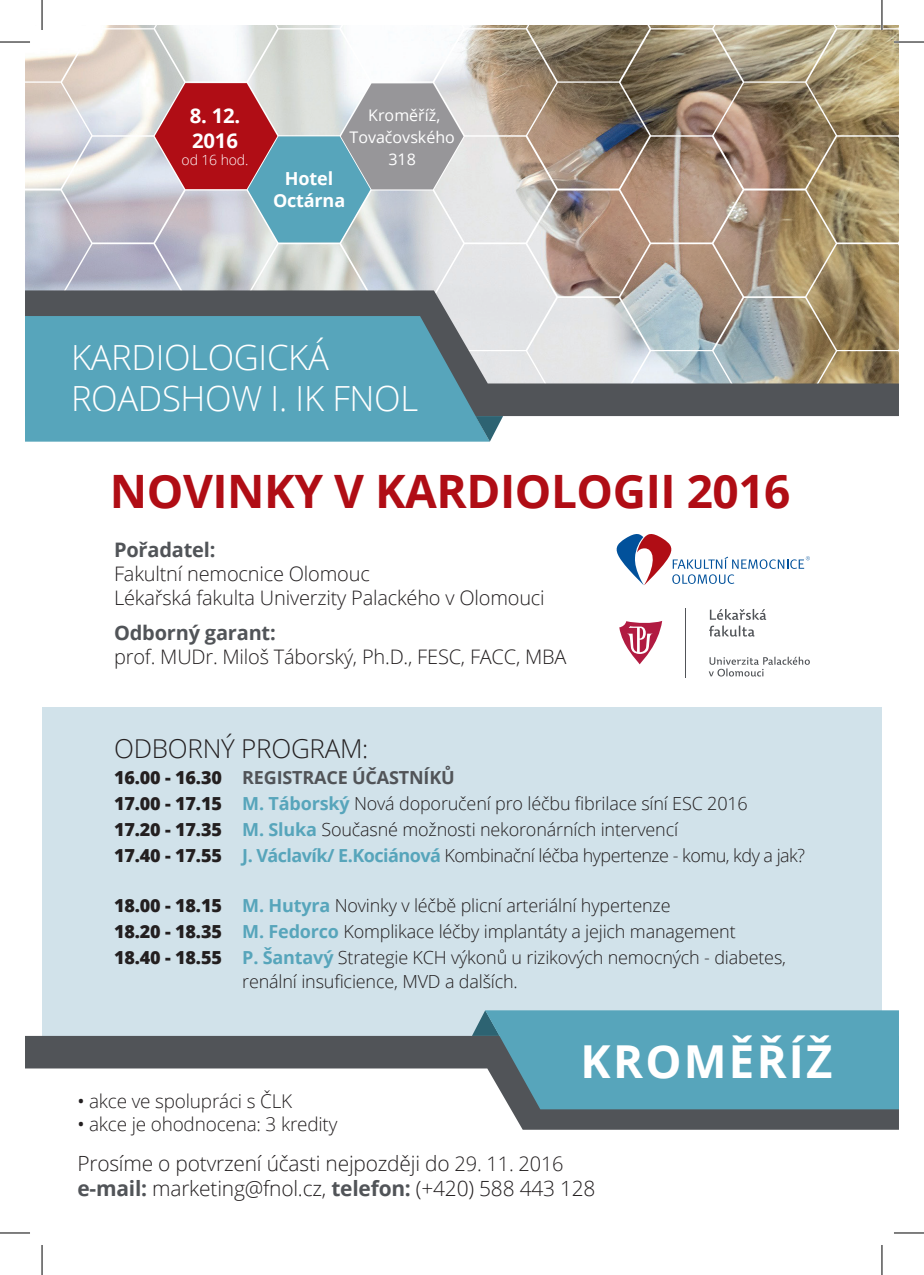
<style>
.page{position:relative;width:924px;height:1275px;background:#fff}
.page>*{position:absolute;margin:0;border:0;box-sizing:border-box;transform-origin:0 0}
.t1{font:700 46px "Open Sans";letter-spacing:-.01em;color:#b00d15}
.t2{font:700 45.4px "Open Sans";letter-spacing:.05em;color:#fff}
.t3{font:300 34.6px/41.6px "Open Sans";letter-spacing:-.01em;color:#fff}
.t4{font:300 26px "Open Sans";letter-spacing:-.01em;color:#231f20}
.t5{font:300 21px "Open Sans";letter-spacing:-.01em;color:#231f20}
.t6{font:700 20.4px "Open Sans";letter-spacing:-.01em;color:#fff}
.t7{font:300 20px/24px "Open Sans";letter-spacing:-.01em;color:#231f20}
.t8{font:700 20px "Open Sans";letter-spacing:-.01em;color:#515458}
.t9{font:300 19px "Open Sans";letter-spacing:-.01em;color:#231f20}
.t10{font:300 18px/24px "Open Sans";letter-spacing:-.01em;color:#231f20}
.t11{font:300 18px "Open Sans";letter-spacing:-.03em;color:#231f20}
.t12{font:700 18px "Open Sans";letter-spacing:-.01em;color:#515458}
.t13{font:700 18px "Open Sans";letter-spacing:-.01em;color:#fff}
.t14{font:16px/22px "Open Sans";color:#fff;text-align:center}
.t15{font:300 14px "Open Sans";letter-spacing:-.01em;color:#fff}
.s1{font-weight:800;color:#231f20}
.s2{font-weight:800}
.s3{font-weight:700;color:#57a5bb}
.s4{font-weight:400}
.s5{font-size:20px}
.s6{font-weight:700;color:#515458}
</style>
<div class="page">
<div style="left:42px;top:707px;width:839px;height:329px;background:#d1e2ea"></div>
<img style="left:25px;top:25px;width:873px;height:265px">
<svg style="left:25px;top:290px;width:873px;height:126px;background:#92928e"></svg>
<svg style="left:25px;top:316px;width:464px;height:126px;background:#5aa2b7"></svg>
<svg style="left:475px;top:416px;width:28px;height:26px"></svg>
<svg style="left:155px;top:83px;width:308px;height:159px;background:#a8989f"></svg>
<svg style="left:616px;top:534px;width:193px;height:51px"></svg>
<svg style="left:25px;top:1036px;width:873px;height:93px"></svg>
<svg style="left:471px;top:1010px;width:427px;height:99px;background:#5ba2b6"></svg>
<svg style="left:709px;top:609px;width:57px;height:27px"></svg>
<svg style="left:708px;top:656px;width:101px;height:20px"></svg>
<svg style="left:619px;top:621px;width:43px;height:43px"></svg>
<hr style="left:684px;top:608px;width:1px;height:69px;background:#515458">
<hr style="left:0;top:41px;width:30px;height:2px;background:#fff">
<hr style="left:893px;top:41px;width:30px;height:2px;background:#fff">
<hr style="left:41px;top:0;width:2px;height:30px;background:#fff">
<hr style="left:880px;top:0;width:2px;height:30px;background:#fff">
<hr style="left:0;top:42px;width:30px;height:1px;background:#000">
<hr style="left:893px;top:42px;width:30px;height:1px;background:#000">
<hr style="left:0;top:1232px;width:30px;height:1px;background:#000">
<hr style="left:893px;top:1232px;width:30px;height:1px;background:#000">
<hr style="left:42px;top:0;width:1px;height:30px;background:#000">
<hr style="left:42px;top:1245px;width:1px;height:30px;background:#000">
<hr style="left:881px;top:0;width:1px;height:30px;background:#000">
<hr style="left:881px;top:1245px;width:1px;height:30px;background:#000">
<p class="t6" style="left:189px;top:101px;width:52px">8. 12.</p>
<p class="t6" style="left:192px;top:126px;width:47px">2016</p>
<p class="t15" style="left:181px;top:150px;width:68px">od 16 hod.</p>
<p class="t14" style="left:368px;top:103px;width:73px">Kroměříž,</p>
<p class="t14" style="left:349px;top:125px;width:107px">Tovačovského<br>318</p>
<p class="t13" style="left:285px;top:166px;width:50px">Hotel</p>
<p class="t13" style="left:273px;top:188px;width:74px">Octárna</p>
<p class="t3" style="left:71px;top:335px;width:348px">KARDIOLOGICKÁ<br>ROADSHOW I. IK FNOL</p>
<p class="t1" style="left:110px;top:459px;width:682px">NOVINKY V KARDIOLOGII 2016</p>
<p class="t8" style="left:114px;top:535px;width:103px">Pořadatel:</p>
<p class="t7" style="left:114px;top:561px;width:432px">Fakultní nemocnice Olomouc<br>Lékařská fakulta Univerzity Palackého v Olomouci</p>
<p class="t8" style="left:114px;top:618px;width:163px">Odborný garant:</p>
<p class="t7" style="left:114px;top:644px;width:454px">prof. MUDr. Miloš Táborský, Ph.D., FESC, FACC, MBA</p>
<p class="t4" style="left:114px;top:730px;width:256px">ODBORNÝ PROGRAM:</p>
<p class="t12" style="left:114px;top:765px;width:342px"><span class="s1">16.00 - 16.30</span> REGISTRACE ÚČASTNÍKŮ</p>
<p class="t10" style="left:114px;top:791px;width:635px"><span class="s2">17.00 - 17.15</span> <span class="s3">M. Táborský</span> Nová doporučení pro léčbu fibrilace síní ESC 2016</p>
<p class="t10" style="left:114px;top:817px;width:565px"><span class="s2">17.20 - 17.35</span> <span class="s3">M. Sluka</span> Současné možnosti nekoronárních intervencí</p>
<p class="t11" style="left:114px;top:843px;width:692px"><span class="s2">17.40 - 17.55</span> <span class="s3">J. Václavík/ E.Kociánová</span> Kombinační léčba hypertenze - komu, kdy a jak?</p>
<p class="t10" style="left:114px;top:893px;width:557px"><span class="s2">18.00 - 18.15</span> <span class="s3">M. Hutyra</span> Novinky v léčbě plicní arteriální hypertenze</p>
<p class="t10" style="left:114px;top:919px;width:622px"><span class="s2">18.20 - 18.35</span> <span class="s3">M. Fedorco</span> Komplikace léčby implantáty a jejich management</p>
<p class="t10" style="left:242px;top:945px;width:545px;text-indent:-128px"><span class="s2">18.40 - 18.55</span> <span class="s3">P. Šantavý</span> Strategie KCH výkonů u rizikových nemocných - diabetes, renální insuficience, MVD a dalších.</p>
<p class="t2" style="left:580px;top:1029px;width:253px">KROMĚŘÍŽ</p>
<p class="t9" style="left:77px;top:1088px;width:216px"><span class="s4">•</span> akce ve spolupráci s ČLK</p>
<p class="t9" style="left:77px;top:1111px;width:261px"><span class="s4">•</span> akce je ohodnocena: 3 kredity</p>
<p class="t5" style="left:77px;top:1149px;width:487px">Prosíme o potvrzení účasti nejpozději do <span class="s5">29. 11. 2016</span></p>
<p class="t5" style="left:77px;top:1174px;width:519px"><span class="s6">e-mail:</span> marketing@fnol.cz, <span class="s6">telefon:</span> (+420) 588 443 128</p>
</div>
